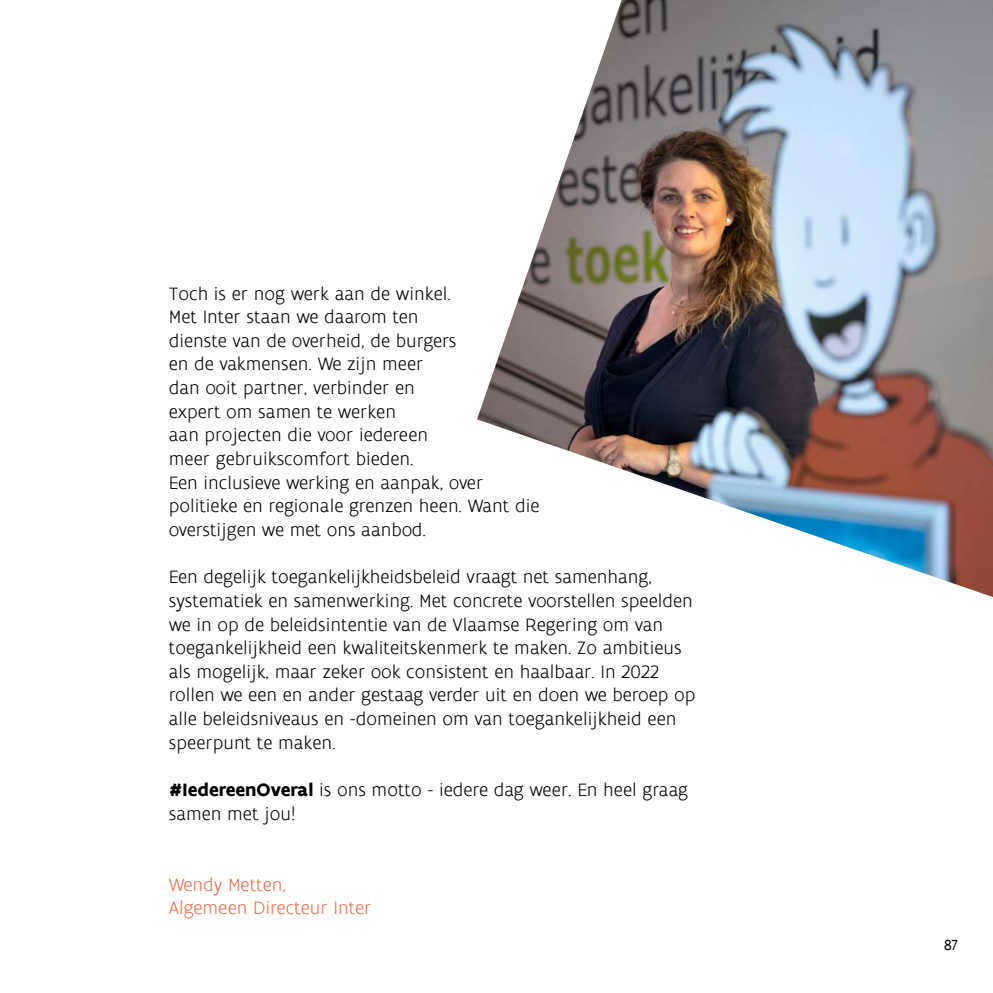
<style>
.page{position:relative;width:993px;height:993px;background:#fff}
.page>*{position:absolute;margin:0;border:0;box-sizing:border-box;transform-origin:0 0}
.t1{font:300 19.25px/23.6px "Flanders Art Sans";color:#000}
.t2{font:300 19.25px "Flanders Art Sans";color:#ed6d4b}
.t3{font:15.75px "Flanders Art Sans";color:#000}
.s1{font-weight:700}
</style>
<div class="page">
<img style="left:477px;top:0;width:515px;height:597px">
<p class="t1" style="left:169px;top:282px;width:372px">Toch is er nog werk aan de winkel.<br>Met Inter staan we daarom ten<br>dienste van de overheid, de burgers<br>en de vakmensen. We zijn meer<br>dan ooit partner, verbinder en<br>expert om samen te werken<br>aan projecten die voor iedereen<br>meer gebruikscomfort bieden.<br>Een inclusieve werking en aanpak, over politieke en regionale grenzen heen. Want die overstijgen we met ons aanbod.</p>
<p class="t1" style="left:169px;top:565px;width:528px">Een degelijk toegankelijkheidsbeleid vraagt net samenhang, systematiek en samenwerking. Met concrete voorstellen speelden we in op de beleidsintentie van de Vlaamse Regering om van toegankelijkheid een kwaliteitskenmerk te maken. Zo ambitieus als mogelijk, maar zeker ook consistent en haalbaar. In 2022 rollen we een en ander gestaag verder uit en doen we beroep op alle beleidsniveaus en -domeinen om van toegankelijkheid een speerpunt te maken.</p>
<p class="t1" style="left:169px;top:778px;width:520px"><span class="s1">#IedereenOveral</span> is ons motto - iedere dag weer. En heel graag samen met jou!</p>
<p class="t2" style="left:169px;top:872px;width:119px">Wendy Metten,</p>
<p class="t2" style="left:169px;top:896px;width:204px">Algemeen Directeur Inter</p>
<p class="t3" style="left:943px;top:935px;width:15px">87</p>
</div>
